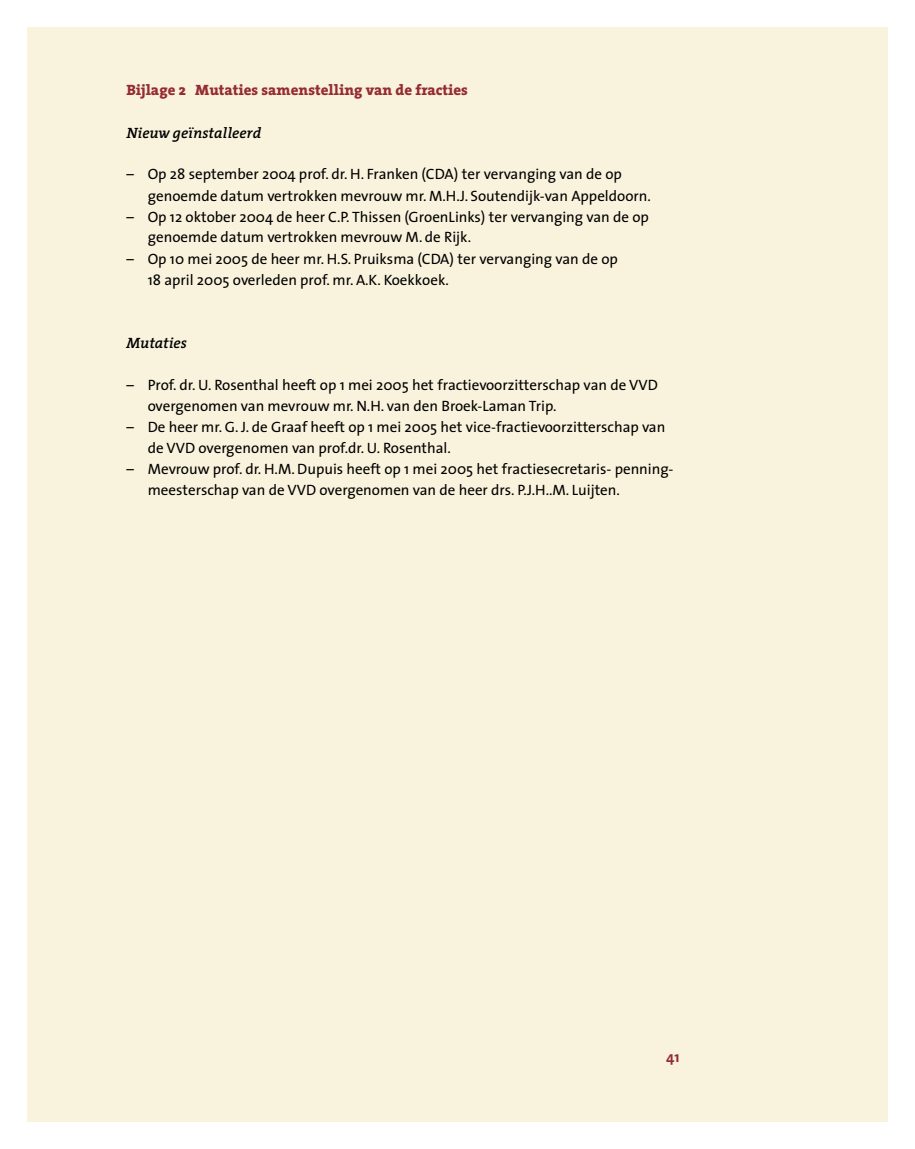
<style>
.page{position:relative;width:915px;height:1149px;background:#fff}
.page>*{position:absolute;margin:0;border:0;box-sizing:border-box;transform-origin:0 0}
.t1{font:15px/20.9px "The Sans";color:#000}
.t2{font:800 15px "The Serif";color:#942c32}
.t3{font:italic 600 15px "The Serif";color:#000}
.t4{font:700 15px "The Sans";color:#942c32}
</style>
<div class="page">
<div style="left:27px;top:27px;width:860px;height:1094px;background:#f9f2dc"></div>
<p class="t2" style="left:126px;top:84px;width:343px">Bijlage 2 Mutaties samenstelling van de fracties</p>
<p class="t3" style="left:126px;top:126px;width:136px">Nieuw geïnstalleerd</p>
<p class="t1" style="left:148px;top:165px;width:504px;line-height:21.3px;text-indent:-21px">– Op 28 september 2004 prof. dr. H. Franken (CDA) ter vervanging van de op genoemde datum vertrokken mevrouw mr. M.H.J. Soutendijk-van Appeldoorn.</p>
<p class="t1" style="left:148px;top:207px;width:502px;text-indent:-21px">– Op 12 oktober 2004 de heer C.P. Thissen (GroenLinks) ter vervanging van de op genoemde datum vertrokken mevrouw M. de Rijk.</p>
<p class="t1" style="left:148px;top:249px;width:471px;text-indent:-21px">– Op 10 mei 2005 de heer mr. H.S. Pruiksma (CDA) ter vervanging van de op<br>18 april 2005 overleden prof. mr. A.K. Koekkoek.</p>
<p class="t3" style="left:126px;top:336px;width:62px">Mutaties</p>
<p class="t1" style="left:148px;top:375px;width:511px;text-indent:-21px">– Prof. dr. U. Rosenthal heeft op 1 mei 2005 het fractievoorzitterschap van de VVD overgenomen van mevrouw mr. N.H. van den Broek-Laman Trip.</p>
<p class="t1" style="left:148px;top:417px;width:519px;line-height:21.3px;text-indent:-21px">– De heer mr. G. J. de Graaf heeft op 1 mei 2005 het vice-fractievoorzitterschap van de VVD overgenomen van prof.dr. U. Rosenthal.</p>
<p class="t1" style="left:148px;top:459px;width:527px;text-indent:-21px">– Mevrouw prof. dr. H.M. Dupuis heeft op 1 mei 2005 het fractiesecretaris- penning&shy;meesterschap van de VVD overgenomen van de heer drs. P.J.H..M. Luijten.</p>
<p class="t4" style="left:666px;top:1050px;width:15px">41</p>
</div>
